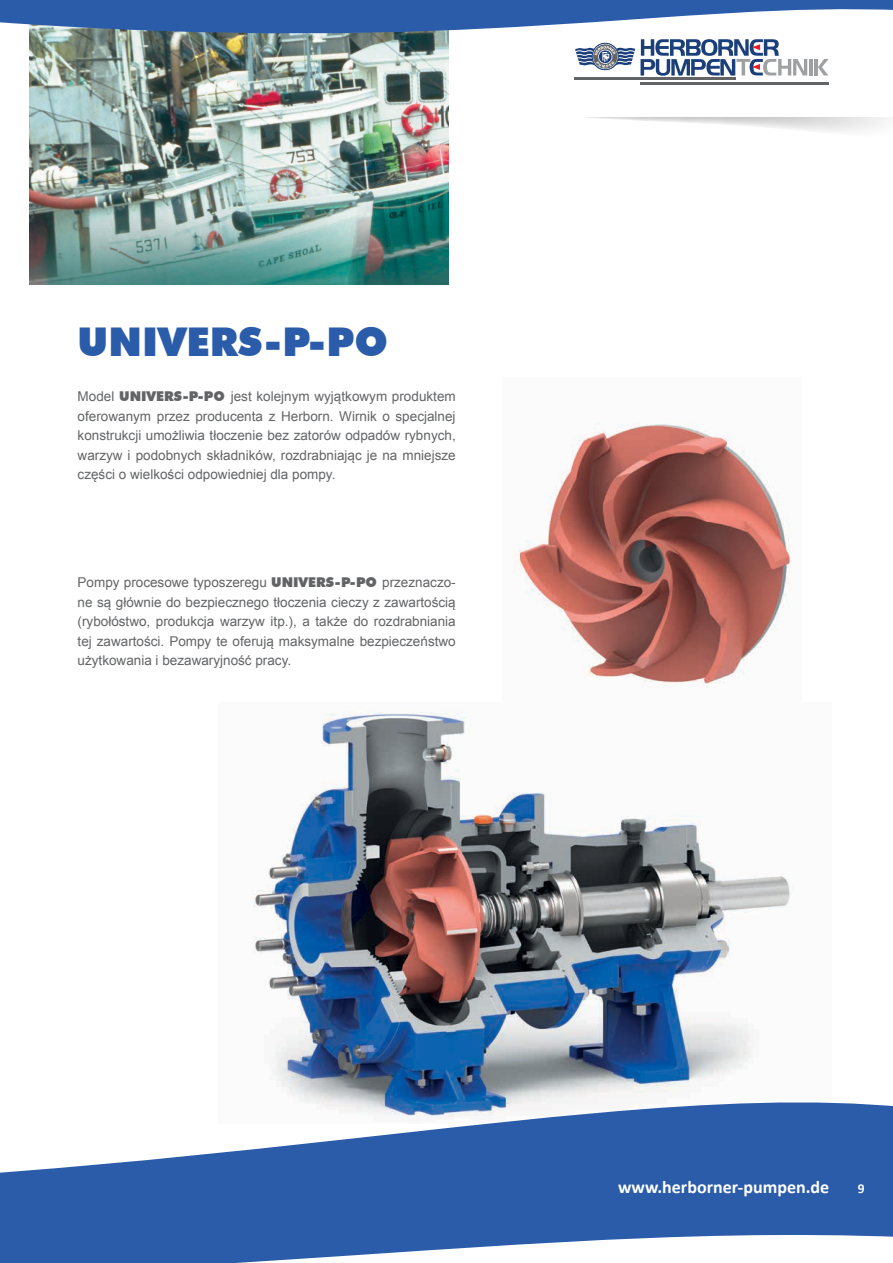
<style>
.page{position:relative;width:893px;height:1263px;background:#fff}
.page>*{position:absolute;margin:0;border:0;box-sizing:border-box;transform-origin:0 0}
.t1{font:900 39.6px "Futura BT";color:#2a5caa}
.t2{font:700 18px "Calibri";color:#fff}
.t3{font:13.5px/19.5px "Arial";color:#636466;text-align:justify}
.t4{font:700 13.5px "Calibri";color:#fff}
.s1{font-family:"Futura BT";font-weight:900}
</style>
<div class="page">
<img style="left:30px;top:57px;width:419px;height:228px">
<img style="left:252px;top:711px;width:542px;height:391px">
<img style="left:502px;top:423px;width:292px;height:296px">
<svg style="left:0;top:1102px;width:893px;height:116px;fill:#2a5caa"></svg>
<svg style="left:0;top:1218px;width:893px;height:45px"></svg>
<svg style="left:587px;top:117px;width:301px;height:14px"></svg>
<svg style="left:818px;top:59px;width:11px;height:16px"></svg>
<hr style="left:814px;top:59px;width:4px;height:16px;background:#9ea0a2">
<hr style="left:809px;top:59px;width:4px;height:16px;background:#9ea0a2">
<hr style="left:574px;top:77px;width:162px;height:3px;background:#636466">
<hr style="left:640px;top:82px;width:189px;height:2px;background:#636466">
<svg style="left:577px;top:57px;width:230px;height:19px"></svg>
<svg style="left:0;top:0;width:893px;height:57px"></svg>
<svg style="left:0;top:0;width:7px;height:22px"></svg>
<h1 class="t1" style="left:78px;top:317px;width:312px">UNIVERS-P-PO</h1>
<p class="t3" style="left:78px;top:387px;width:380px">Model <span class="s1">UNIVERS-P-PO</span> jest kolejnym wyjątkowym produktem oferowanym przez producenta z Herborn. Wirnik o specjalnej konstrukcji umożliwia tłoczenie bez zatorów odpadów rybnych, warzyw i podobnych składników, rozdrabniając je na mniejsze części o wielkości odpowiedniej dla pompy.</p>
<p class="t3" style="left:78px;top:573px;width:380px">Pompy procesowe typoszeregu <span class="s1">UNIVERS-P-PO</span> przeznaczo&shy;ne są głównie do bezpiecznego tłoczenia cieczy z zawartością (rybołóstwo, produkcja warzyw itp.), a także do rozdrabniania tej zawartości. Pompy te oferują maksymalne bezpieczeństwo użytkowania i bezawaryjność pracy.</p>
<h2 class="t2" style="left:618px;top:1175px;width:213px">www.herborner-pumpen.de</h2>
<p class="t4" style="left:858px;top:1180px;width:8px">9</p>
</div>
